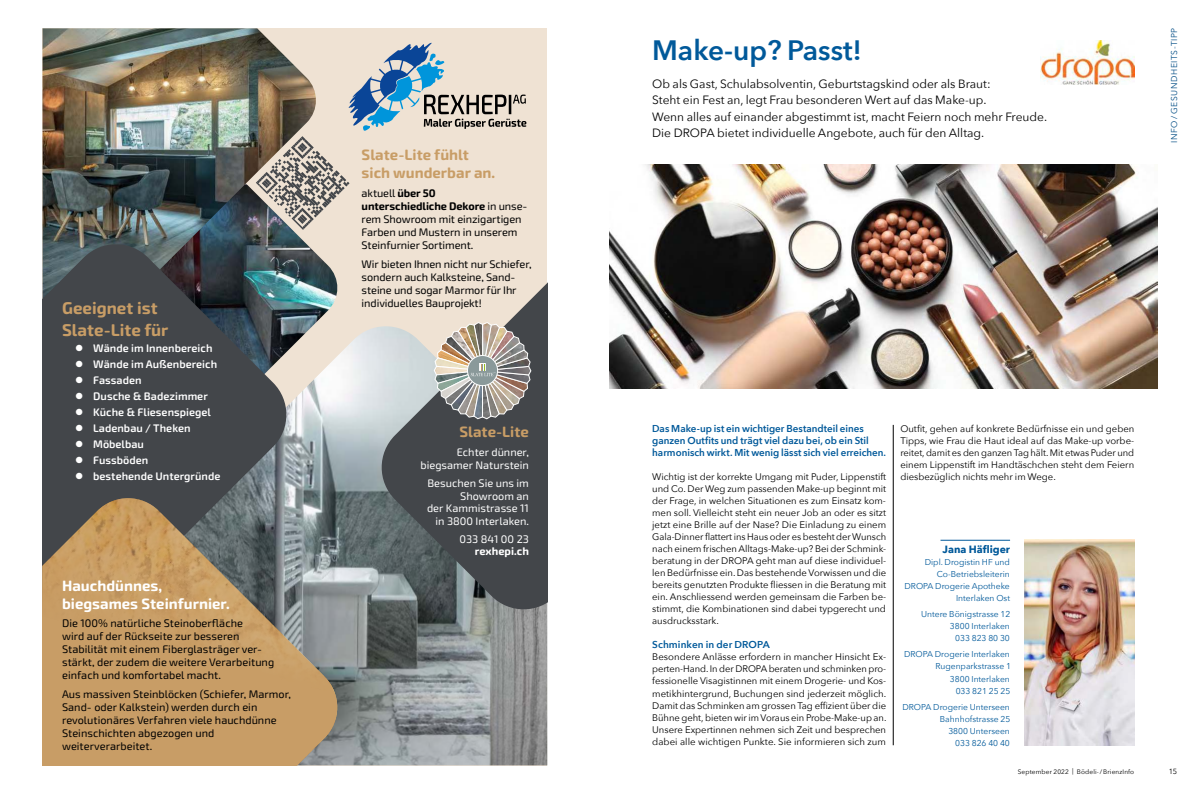
<style>
.page{position:relative;width:1191px;height:794px;background:#fff}
.page>*{position:absolute;margin:0;border:0;box-sizing:border-box;transform-origin:0 0}
.t1{font:600 28px "Avenir Next";color:#00599a}
.t2{font:700 17px/22px "Exo Soft";color:#c89d66}
.t3{font:700 15px/18px "Exo Soft";color:#c89d66}
.t4{font:700 15px/18px "Exo Soft";color:#fff}
.t5{font:12px/16px "Avenir Next";color:#000}
.t6{font:11px/13px "Exo Soft";color:#000}
.t7{font:600 11px/16px "Exo Soft";color:#fff}
.t8{font:11px/12.5px "Exo Soft";color:#fff;text-align:right}
.t9{font:700 11px "Exo Soft";color:#fff}
.t10{font:700 10.5px "Avenir Next";color:#00599a}
.t11{font:600 10px/12px "Avenir Next";color:#00599a}
.t12{font:9.5px/12px "Avenir Next";color:#000;text-align:justify}
.t13{font:8.5px/12px "Avenir Next";color:#00599a;text-align:right}
.t14{font:8.5px "Avenir Next";letter-spacing:.07em;color:#004c84}
.t15{font:7.5px "Avenir Next";color:#000}
.t16{font:6.5px "Avenir Next";letter-spacing:.02em;color:#000}
.s1{font-weight:700}
</style>
<div class="page">
<hr style="left:893px;top:425px;width:1px;height:320px;background:#000">
<img style="left:609px;top:165px;width:548px;height:224px">
<hr style="left:940px;top:540px;width:70px;height:1px;background:#00599a">
<img style="left:1024px;top:539px;width:110px;height:206px">
<img style="left:1040px;top:40px;width:94px;height:44px">
<div style="left:43px;top:28px;width:504px;height:737px;background:#efe2d3"></div>
<img style="left:291px;top:256px;width:47px;height:70px">
<img style="left:43px;top:28px;width:276px;height:276px">
<img style="left:291px;top:326px;width:256px;height:439px">
<svg style="left:377px;top:283px;width:170px;height:331px;fill:#43464a"></svg>
<img style="left:434px;top:322px;width:97px;height:97px">
<svg style="left:43px;top:240px;width:248px;height:254px;fill:#43464a"></svg>
<svg style="left:42px;top:494px;width:299px;height:271px;fill:#c89d66"></svg>
<svg style="left:256px;top:42px;width:270px;height:188px"></svg>
<svg style="left:76px;top:344px;width:7px;height:7px"></svg>
<svg style="left:76px;top:360px;width:7px;height:7px"></svg>
<svg style="left:76px;top:376px;width:7px;height:7px"></svg>
<svg style="left:76px;top:392px;width:7px;height:7px"></svg>
<svg style="left:76px;top:409px;width:7px;height:6px"></svg>
<svg style="left:76px;top:425px;width:6px;height:6px"></svg>
<svg style="left:76px;top:441px;width:6px;height:6px"></svg>
<svg style="left:76px;top:457px;width:6px;height:6px"></svg>
<svg style="left:76px;top:473px;width:6px;height:6px"></svg>
<h2 class="t2" style="left:62px;top:298px;width:108px">Geeignet ist<br>Slate-Lite für</h2>
<p class="t7" style="left:93px;top:341px;width:129px">Wände im Innenbereich<br>Wände im Außenbereich<br>Fassaden<br>Dusche &amp; Badezimmer<br>Küche &amp; Fliesenspiegel<br>Ladenbau / Theken<br>Möbelbau<br>Fussböden<br>bestehende Untergründe</p>
<h3 class="t4" style="left:62px;top:578px;width:169px">Hauchdünnes, biegsames Steinfurnier.</h3>
<p class="t6" style="left:62px;top:617px;width:214px">Die 100% natürliche Steinoberfläche<br>wird auf der Rückseite zur besseren Stabilität mit einem Fiberglasträger ver&shy;stärkt, der zudem die weitere Verarbeitung einfach und komfortabel macht.</p>
<p class="t6" style="left:62px;top:688px;width:230px">Aus massiven Steinblöcken (Schiefer, Marmor, Sand- oder Kalkstein) werden durch ein revolutionäres Verfahren viele hauchdünne Steinschichten abgezogen und weiterverarbeitet.</p>
<h3 class="t3" style="left:362px;top:147px;width:135px">Slate-Lite fühlt sich wunderbar an.</h3>
<p class="t6" style="left:362px;top:187px;width:167px">aktuell <span class="s1">über 50<br>unterschiedliche Dekore</span> in unse&shy;rem Showroom mit einzigartigen<br>Farben und Mustern in unserem<br>Steinfurnier Sortiment.</p>
<p class="t6" style="left:362px;top:258px;width:171px">Wir bieten Ihnen nicht nur Schiefer, sondern auch Kalksteine, Sand&shy;steine und sogar Marmor für Ihr individuelles Bauprojekt!</p>
<h3 class="t3" style="left:459px;top:424px;width:71px">Slate-Lite</h3>
<p class="t8" style="left:420px;top:446px;width:110px;line-height:13px">Echter dünner, biegsamer Naturstein</p>
<p class="t8" style="left:427px;top:478px;width:103px">Besuchen Sie uns im<br>Showroom an<br>der Kammistrasse 11 in 3800 Interlaken.</p>
<p class="t8" style="left:459px;top:533px;width:71px">033 841 00 23</p>
<p class="t9" style="left:475px;top:547px;width:56px">rexhepi.ch</p>
<h1 class="t1" style="left:652px;top:35px;width:211px">Make-up? Passt!</h1>
<p class="t5" style="left:652px;top:77px;width:396px">Ob als Gast, Schulabsolventin, Geburtstagskind oder als Braut:<br>Steht ein Fest an, legt Frau besonderen Wert auf das Make-up.<br>Wenn alles auf einander abgestimmt ist, macht Feiern noch mehr Freude.<br>Die DROPA bietet individuelle Angebote, auch für den Alltag.</p>
<p class="t14" style="left:1169px;top:143px;width:117px;rotate:-90deg">INFO / GESUNDHEITS-TIPP</p>
<p class="t11" style="left:652px;top:423px;width:235px">Das Make-up ist ein wichtiger Bestandteil eines ganzen Outfits und trägt viel dazu bei, ob ein Stil harmonisch wirkt. Mit wenig lässt sich viel erreichen.</p>
<p class="t12" style="left:652px;top:471px;width:235px">Wichtig ist der korrekte Umgang mit Puder, Lippenstift und Co. Der Weg zum passenden Make-up beginnt mit der Frage, in welchen Situationen es zum Einsatz kom&shy;men soll. Vielleicht steht ein neuer Job an oder es sitzt jetzt eine Brille auf der Nase? Die Einladung zu einem Gala-Dinner flattert ins Haus oder es besteht der Wunsch nach einem frischen Alltags-Make-up? Bei der Schmink&shy;beratung in der DROPA geht man auf diese individuel&shy;len Bedürfnisse ein. Das bestehende Vorwissen und die bereits genutzten Produkte fliessen in die Beratung mit ein. Anschliessend werden gemeinsam die Farben be&shy;stimmt, die Kombinationen sind dabei typgerecht und ausdrucksstark.</p>
<p class="t11" style="left:652px;top:639px;width:119px">Schminken in der DROPA</p>
<p class="t12" style="left:652px;top:651px;width:236px">Besondere Anlässe erfordern in mancher Hinsicht Ex&shy;perten-Hand. In der DROPA beraten und schminken pro&shy;fessionelle Visagistinnen mit einem Drogerie- und Kos&shy;metikhintergrund, Buchungen sind jederzeit möglich.<br>Damit das Schminken am grossen Tag effizient über die Bühne geht, bieten wir im Voraus ein Probe-Make-up an.<br>Unsere Expertinnen nehmen sich Zeit und besprechen dabei alle wichtigen Punkte. Sie informieren sich zum</p>
<p class="t12" style="left:900px;top:422px;width:235px">Outfit, gehen auf konkrete Bedürfnisse ein und geben Tipps, wie Frau die Haut ideal auf das Make-up vorbe&shy;reitet, damit es den ganzen Tag hält. Mit etwas Puder und einem Lippenstift im Handtäschchen steht dem Feiern diesbezüglich nichts mehr im Wege.</p>
<p class="t10" style="left:942px;top:540px;width:69px">Jana Häfliger</p>
<p class="t13" style="left:904px;top:556px;width:107px">Dipl. Drogistin HF und<br>Co-Betriebsleiterin<br>DROPA Drogerie Apotheke<br>Interlaken Ost</p>
<p class="t13" style="left:921px;top:608px;width:91px">Untere Bönigstrasse 12<br>3800 Interlaken<br>033 823 80 30</p>
<p class="t13" style="left:904px;top:648px;width:108px">DROPA Drogerie Interlaken<br>Rugenparkstrasse 1<br>3800 Interlaken<br>033 821 25 25</p>
<p class="t13" style="left:902px;top:701px;width:109px">DROPA Drogerie Unterseen<br>Bahnhofstrasse 25<br>3800 Unterseen<br>033 826 40 40</p>
<p class="t16" style="left:1017px;top:768px;width:118px">September 2022 | Bödeli- / BrienzInfo</p>
<p class="t15" style="left:1168px;top:767px;width:10px">15</p>
</div>
